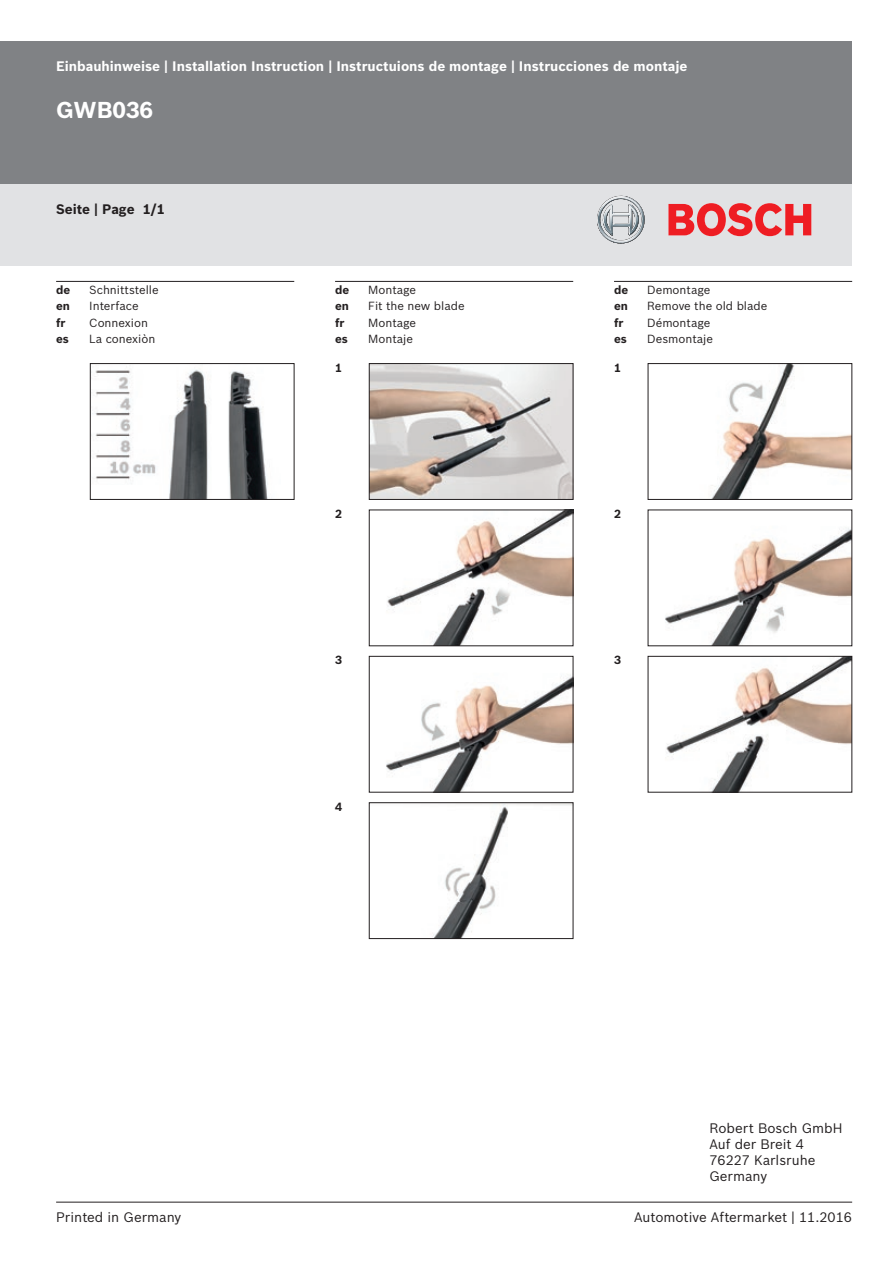
<style>
.page{position:relative;width:893px;height:1263px;background:#fff}
.page>*{position:absolute;margin:0;border:0;box-sizing:border-box;transform-origin:0 0}
.Montageserie{font:700 22.5px "Bosch Sans";color:#fff}
.t1{font:13.5px/16.2px "Bosch Sans";color:#231f20}
.t2{font:700 13.5px "Bosch Sans";color:#fff}
.t3{font:700 13.5px "Bosch Sans";color:#231f20}
.Erklärung{font:11.55px "Bosch Sans";color:#231f20}
.Erklärung-2{font:700 11.55px "Bosch Sans";color:#231f20}
.Nummer{font:700 11.55px "Bosch Sans";color:#231f20}
</style>
<div class="page">
<div style="left:0;top:41px;width:852px;height:143px;background:#808285"></div>
<div style="left:0;top:184px;width:852px;height:81px;background:#e1e2e4"></div>
<svg style="left:597px;top:196px;width:48px;height:47px"></svg>
<svg style="left:668px;top:203px;width:143px;height:33px"></svg>
<hr style="left:56px;top:1202px;width:796px;height:1px;background:#231f20">
<hr style="left:56px;top:281px;width:238px;height:1px;background:#231f20">
<hr style="left:614px;top:281px;width:238px;height:1px;background:#231f20">
<hr style="left:335px;top:281px;width:238px;height:1px;background:#231f20">
<img style="left:92px;top:369px;width:176px;height:129px">
<div style="left:90px;top:363px;width:204px;height:137px;border:1px solid #231f20"></div>
<img style="left:371px;top:365px;width:200px;height:133px">
<div style="left:369px;top:363px;width:204px;height:137px;border:1px solid #231f20"></div>
<img style="left:387px;top:512px;width:184px;height:132px">
<div style="left:369px;top:510px;width:204px;height:136px;border:1px solid #231f20"></div>
<img style="left:386px;top:675px;width:185px;height:115px">
<div style="left:369px;top:656px;width:204px;height:136px;border:1px solid #231f20"></div>
<img style="left:711px;top:365px;width:139px;height:133px">
<div style="left:648px;top:363px;width:204px;height:137px;border:1px solid #231f20"></div>
<img style="left:665px;top:528px;width:185px;height:116px">
<img style="left:666px;top:658px;width:184px;height:132px">
<div style="left:648px;top:656px;width:204px;height:136px;border:1px solid #231f20"></div>
<img style="left:432px;top:804px;width:139px;height:133px">
<div style="left:369px;top:802px;width:204px;height:137px;border:1px solid #231f20"></div>
<p class="t2" style="left:56px;top:56px;width:633px">Einbauhinweise | Installation Instruction | Instructuions de montage | Instrucciones de montaje</p>
<p class="Montageserie" style="left:56px;top:93px;width:99px">GWB036</p>
<p class="t3" style="left:56px;top:199px;width:110px">Seite | Page 1/1</p>
<p class="Erklärung-2" style="left:56px;top:281px;width:16px">de</p>
<p class="Erklärung" style="left:89px;top:281px;width:71px">Schnittstelle</p>
<p class="Erklärung-2" style="left:56px;top:297px;width:15px">en</p>
<p class="Erklärung" style="left:89px;top:298px;width:51px">Interface</p>
<p class="Erklärung-2" style="left:56px;top:314px;width:11px">fr</p>
<p class="Erklärung" style="left:89px;top:314px;width:60px">Connexion</p>
<p class="Erklärung-2" style="left:56px;top:330px;width:14px">es</p>
<p class="Erklärung" style="left:89px;top:330px;width:68px">La conexiòn</p>
<p class="Erklärung-2" style="left:335px;top:281px;width:16px">de</p>
<p class="Erklärung" style="left:368px;top:281px;width:49px">Montage</p>
<p class="Erklärung-2" style="left:335px;top:297px;width:15px">en</p>
<p class="Erklärung" style="left:368px;top:298px;width:98px">Fit the new blade</p>
<p class="Erklärung-2" style="left:335px;top:314px;width:11px">fr</p>
<p class="Erklärung" style="left:368px;top:314px;width:49px">Montage</p>
<p class="Erklärung-2" style="left:335px;top:330px;width:14px">es</p>
<p class="Erklärung" style="left:368px;top:330px;width:46px">Montaje</p>
<p class="Erklärung-2" style="left:614px;top:281px;width:16px">de</p>
<p class="Erklärung" style="left:647px;top:281px;width:65px">Demontage</p>
<p class="Erklärung-2" style="left:614px;top:297px;width:15px">en</p>
<p class="Erklärung" style="left:647px;top:298px;width:122px">Remove the old blade</p>
<p class="Erklärung-2" style="left:614px;top:314px;width:11px">fr</p>
<p class="Erklärung" style="left:647px;top:314px;width:65px">Démontage</p>
<p class="Erklärung-2" style="left:614px;top:330px;width:14px">es</p>
<p class="Erklärung" style="left:647px;top:330px;width:67px">Desmontaje</p>
<p class="Nummer" style="left:335px;top:359px;width:8px">1</p>
<p class="Nummer" style="left:614px;top:359px;width:8px">1</p>
<p class="Nummer" style="left:335px;top:505px;width:8px">2</p>
<p class="Nummer" style="left:614px;top:505px;width:8px">2</p>
<p class="Nummer" style="left:335px;top:651px;width:8px">3</p>
<p class="Nummer" style="left:614px;top:651px;width:8px">3</p>
<p class="Nummer" style="left:335px;top:798px;width:8px">4</p>
<p class="t1" style="left:709px;top:1119px;width:135px">Robert Bosch GmbH<br>Auf der Breit 4<br>76227 Karlsruhe<br>Germany</p>
<p class="t1" style="left:56px;top:1208px;width:127px">Printed in Germany</p>
<p class="t1" style="left:634px;top:1208px;width:219px">Automotive Aftermarket | 11.2016</p>
</div>
